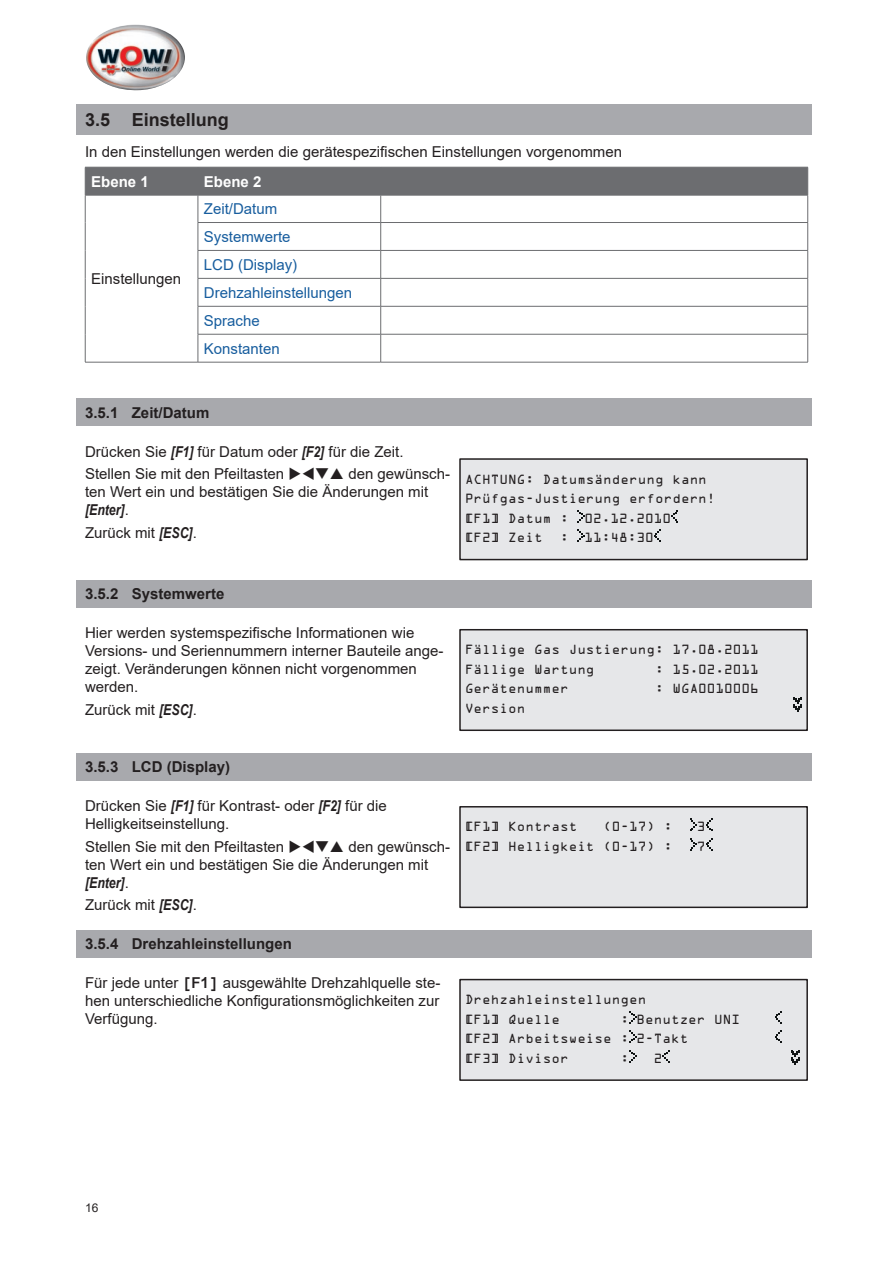
<style>
.page{position:relative;width:893px;height:1263px;background:#fff}
.page>*{position:absolute;margin:0;border:0;box-sizing:border-box;transform-origin:0 0}
.t1{font:700 18px "Arial";color:#231f20}
.t2{font:15px/18px "Arial";color:#231f20}
.t3{font:700 15px "Arial";color:#231f20}
.t4{font:15px/27.9px "Arial";color:#175d9e}
.t5{font:700 15px "Arial";color:#fff}
.t6{font:12px/19.5px "OCRA Std";color:#231f20}
.t7{font:12px "Arial";color:#231f20}
.s1{font-weight:700;font-style:italic}
.s2{font-family:"Arialmonospaced Boldfor SAP"}
</style>
<div class="page">
<img style="left:86px;top:24px;width:99px;height:66px">
<div style="left:77px;top:104px;width:735px;height:30px;background:#a8a9ad"></div>
<div style="left:77px;top:398px;width:735px;height:28px;background:#a8a9ad"></div>
<div style="left:77px;top:580px;width:735px;height:28px;background:#a8a9ad"></div>
<div style="left:77px;top:752px;width:735px;height:28px;background:#a8a9ad"></div>
<div style="left:77px;top:930px;width:735px;height:27px;background:#a8a9ad"></div>
<svg style="left:85px;top:167px;width:723px;height:195px"></svg>
<hr style="left:85px;top:362px;width:113px;height:1px;background:#6c6d70">
<hr style="left:198px;top:362px;width:183px;height:1px;background:#6c6d70">
<hr style="left:381px;top:362px;width:427px;height:1px;background:#6c6d70">
<div style="left:460px;top:459px;width:347px;height:101px;background:#e6e7e9"></div>
<svg style="left:577px;top:510px;width:8px;height:12px"></svg>
<svg style="left:671px;top:510px;width:7px;height:12px"></svg>
<svg style="left:577px;top:529px;width:8px;height:13px"></svg>
<svg style="left:654px;top:529px;width:7px;height:13px"></svg>
<div style="left:459px;top:458px;width:349px;height:102px;border:2px solid #231f20"></div>
<div style="left:460px;top:630px;width:347px;height:100px;background:#e6e7e9"></div>
<svg style="left:793px;top:697px;width:9px;height:15px"></svg>
<div style="left:459px;top:629px;width:349px;height:102px;border:2px solid #231f20"></div>
<div style="left:460px;top:807px;width:347px;height:100px;background:#e6e7e9"></div>
<svg style="left:690px;top:818px;width:7px;height:13px"></svg>
<svg style="left:706px;top:818px;width:7px;height:13px"></svg>
<svg style="left:690px;top:838px;width:7px;height:13px"></svg>
<svg style="left:706px;top:838px;width:7px;height:13px"></svg>
<div style="left:459px;top:806px;width:349px;height:102px;border:2px solid #231f20"></div>
<div style="left:460px;top:979px;width:347px;height:101px;background:#e6e7e9"></div>
<svg style="left:629px;top:1011px;width:7px;height:12px"></svg>
<svg style="left:775px;top:1011px;width:7px;height:12px"></svg>
<svg style="left:629px;top:1030px;width:7px;height:13px"></svg>
<svg style="left:775px;top:1030px;width:7px;height:13px"></svg>
<svg style="left:629px;top:1050px;width:7px;height:12px"></svg>
<svg style="left:662px;top:1050px;width:8px;height:12px"></svg>
<svg style="left:791px;top:1050px;width:9px;height:15px"></svg>
<div style="left:459px;top:979px;width:349px;height:102px;border:2px solid #231f20"></div>
<p class="t1" style="left:85px;top:107px;width:145px">3.5 Einstellung</p>
<p class="t2" style="left:85px;top:142px;width:538px">In den Einstellungen werden die gerätespezifischen Einstellungen vorgenommen</p>
<p class="t5" style="left:91px;top:171px;width:59px">Ebene 1</p>
<p class="t5" style="left:204px;top:171px;width:59px">Ebene 2</p>
<p class="t2" style="left:91px;top:269px;width:92px">Einstellungen</p>
<p class="t4" style="left:204px;top:195px;width:150px">Zeit/Datum<br>Systemwerte<br>LCD (Display)<br>Drehzahleinstellungen<br>Sprache<br>Konstanten</p>
<p class="t3" style="left:85px;top:402px;width:126px">3.5.1 Zeit/Datum</p>
<p class="t2" style="left:85px;top:441px;width:320px;line-height:22.2px">Drücken Sie <span class="s1">[F1]</span> für Datum oder <span class="s1">[F2]</span> für die Zeit.<br>Stellen Sie mit den Pfeiltasten ◆▼❑</p>
<p class="t2" style="left:85px;top:465px;width:367px;text-indent:263px">den gewünsch&shy;ten Wert ein und bestätigen Sie die Änderungen mit <span class="s1">[Enter]</span>.</p>
<p class="t2" style="left:85px;top:523px;width:113px">Zurück mit <span class="s1">[ESC]</span>.</p>
<p class="t6" style="left:465px;top:470px;width:252px">ACHTUNG: Datumsänderung kann<br>Prüfgas-Justierung erfordern! [F1] Datum :</p>
<p class="t6" style="left:585px;top:509px;width:88px">02.12.2010</p>
<p class="t6" style="left:465px;top:529px;width:79px">[F2] Zeit</p>
<p class="t6" style="left:560px;top:529px;width:10px">:</p>
<p class="t6" style="left:585px;top:529px;width:71px">11:48:30</p>
<p class="t3" style="left:85px;top:583px;width:141px">3.5.2 Systemwerte</p>
<p class="t2" style="left:85px;top:624px;width:360px">Hier werden systemspezifische Informationen wie Versions- und Seriennummern interner Bauteile ange&shy;zeigt. Veränderungen können nicht vorgenommen werden.</p>
<p class="t2" style="left:85px;top:700px;width:113px">Zurück mit <span class="s1">[ESC]</span>.</p>
<p class="t6" style="left:465px;top:641px;width:295px">Fällige Gas Justierung: 17.08.2011<br>Fällige Wartung</p>
<p class="t6" style="left:655px;top:660px;width:105px">: 15.02.2011</p>
<p class="t6" style="left:465px;top:680px;width:105px">Gerätenummer</p>
<p class="t6" style="left:655px;top:680px;width:105px">: WGA0010006</p>
<p class="t6" style="left:465px;top:699px;width:62px">Version</p>
<p class="t3" style="left:85px;top:756px;width:147px">3.5.3 LCD (Display)</p>
<p class="t2" style="left:85px;top:797px;width:303px">Drücken Sie <span class="s1">[F1]</span> für Kontrast- oder <span class="s1">[F2]</span> für die<br>Helligkeitseinstellung.</p>
<p class="t2" style="left:85px;top:837px;width:246px">Stellen Sie mit den Pfeiltasten ◆▼❑</p>
<p class="t2" style="left:85px;top:837px;width:367px;text-indent:263px">den gewünsch&shy;ten Wert ein und bestätigen Sie die Änderungen mit <span class="s1">[Enter]</span>.</p>
<p class="t2" style="left:85px;top:895px;width:113px">Zurück mit <span class="s1">[ESC]</span>.</p>
<p class="t3" style="left:85px;top:933px;width:208px">3.5.4 Drehzahleinstellungen</p>
<p class="t2" style="left:85px;top:974px;width:357px;text-align:justify">Für jede unter <span class="s2">[F1]</span> ausgewählte Drehzahlquelle ste&shy;hen unterschiedliche Konfigurationsmöglichkeiten zur Verfügung.</p>
<p class="t6" style="left:465px;top:818px;width:114px">[F1] Kontrast</p>
<p class="t6" style="left:603px;top:818px;width:71px">(0-17) :</p>
<p class="t6" style="left:697px;top:818px;width:10px">3</p>
<p class="t6" style="left:465px;top:837px;width:209px">[F2] Helligkeit (0-17) :</p>
<p class="t6" style="left:697px;top:837px;width:10px">7</p>
<p class="t6" style="left:465px;top:991px;width:183px">Drehzahleinstellungen [F1] Quelle</p>
<p class="t6" style="left:465px;top:1010px;width:277px;text-indent:156px">: Benutzer UNI [F2] Arbeitsweise : 2-Takt<br>[F3] Divisor</p>
<p class="t6" style="left:620px;top:1049px;width:10px">:</p>
<p class="t6" style="left:654px;top:1049px;width:10px">2</p>
<p class="t7" style="left:85px;top:1200px;width:15px">16</p>
</div>
